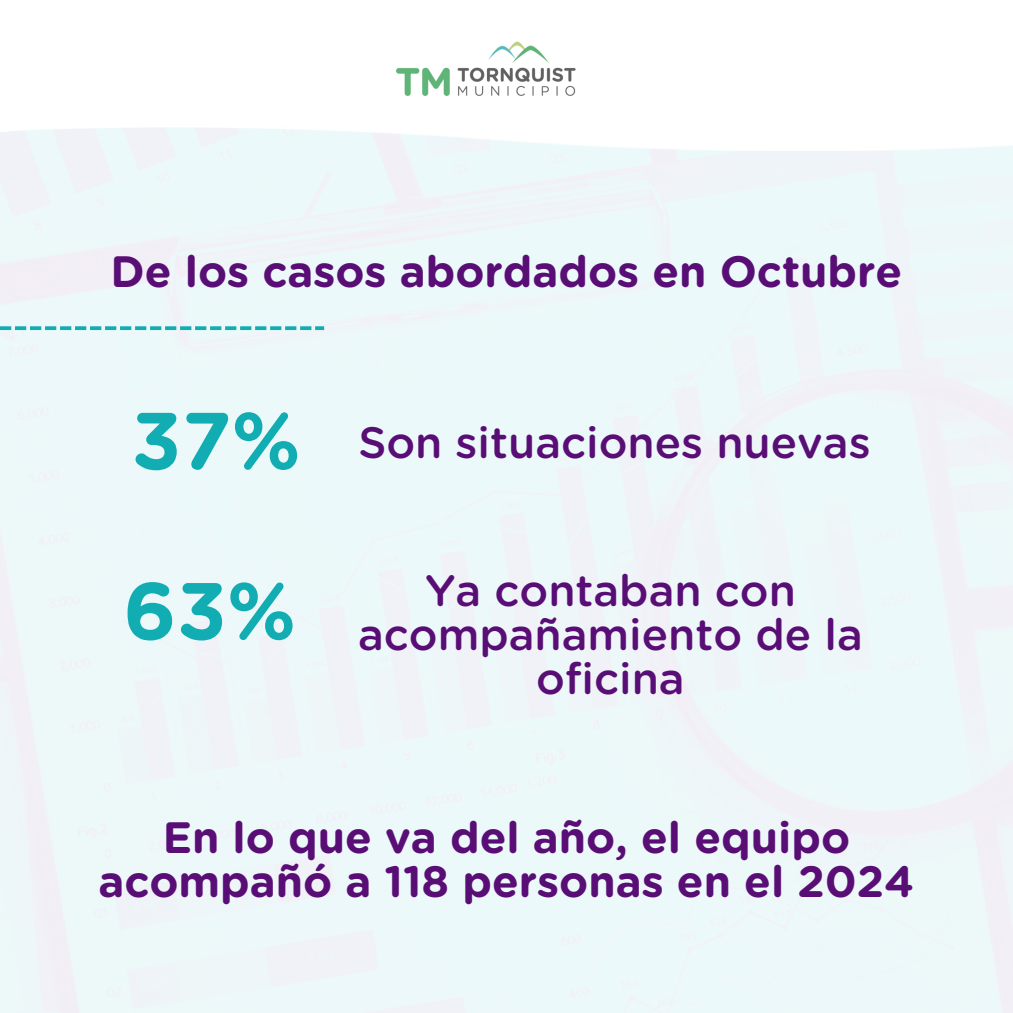
<style>
.page{position:relative;width:1013px;height:1013px;background:#fff}
.page>*{position:absolute;margin:0;border:0;box-sizing:border-box;transform-origin:0 0}
.t1{font:700 80.62px "Gotham Rounded";color:#11adb3}
.t2{font:700 43.88px/44px "Gotham Rounded";color:#590e76;text-align:center}
.t3{font:500 43.88px/44px "Gotham Rounded";color:#590e76;text-align:center}
</style>
<div class="page">
<svg style="left:0;top:326px;width:324px;height:4px"></svg>
<svg style="left:0;top:127px;width:664px;height:22px"></svg>
<svg style="left:901px;top:145px;width:111px;height:5px"></svg>
<img style="left:330px;top:41px;width:315px;height:145px">
<p class="t2" style="left:111px;top:252px;width:793px">De los casos abordados en Octubre</p>
<p class="t1" style="left:131px;top:405px;width:171px">37%</p>
<p class="t1" style="left:123px;top:575px;width:174px">63%</p>
<h1 class="t3" style="left:358px;top:423px;width:514px">Son situaciones nuevas</h1>
<p class="t3" style="left:358px;top:571px;width:506px">Ya contaban con acompañamiento de la oficina</p>
<h1 class="t2" style="left:98px;top:818px;width:817px">En lo que va del año, el equipo acompañó a 118 personas en el 2024</h1>
</div>
